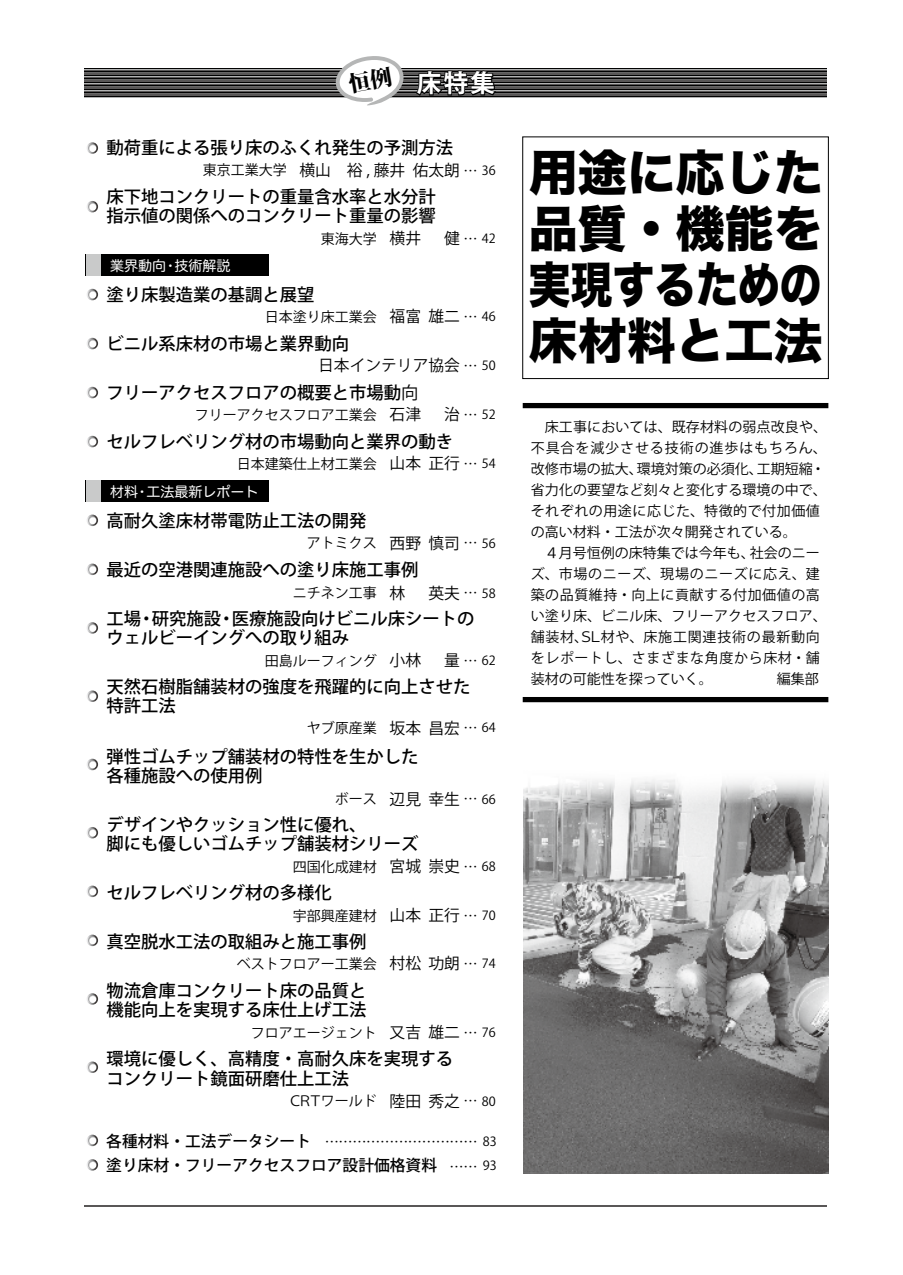
<style>
.page{position:relative;width:903px;height:1275px;background:#fff}
.page>*{position:absolute;margin:0;border:0;box-sizing:border-box;transform-origin:0 0}
.t1{font:49px/56px "Hira Kaku Std W8";color:#000;text-align:justify}
.t2{font:700 24.5px "Koz Go Pro";color:#fff}
.t3{font:500 17.32px/19.2px "Koz Go Pro";color:#000}
.t4{font:15.75px "Koz Go Pro";color:#000}
.t5{font:500 15.75px "Koz Go Pro";color:#000}
.t6{font:14.17px/24.5px "Koz Go Pro";color:#000;text-align:right}
.t7{font:14px/21px "Koz Go Pro";color:#000}
.t8{font:14px "Hira Maru Pro W4";color:#fff}
.t9{font:14px "Koz Go Pro";letter-spacing:-.06em;color:#000}
.t10{font:12.6px "Koz Go Pro";color:#000}
.s1{font-size:14px}
.s2{font-size:14.17px}
.s3{font-size:12.6px}
.s4{font-size:15.75px}
.s5{font-weight:400}
</style>
<div class="page">
<svg style="left:84px;top:68px;width:743px;height:2px"></svg>
<hr style="left:84px;top:1205px;width:743px;height:2px;background:#595757">
<hr style="left:84px;top:70px;width:743px;height:1px;background:#595757">
<hr style="left:84px;top:72px;width:743px;height:1px;background:#686767">
<hr style="left:84px;top:73px;width:743px;height:2px;background:#595757">
<svg style="left:84px;top:75px;width:743px;height:2px"></svg>
<hr style="left:84px;top:77px;width:743px;height:1px;background:#595757">
<hr style="left:84px;top:79px;width:743px;height:1px;background:#686767">
<hr style="left:84px;top:80px;width:743px;height:2px;background:#595757">
<svg style="left:84px;top:82px;width:743px;height:2px"></svg>
<hr style="left:84px;top:84px;width:743px;height:1px;background:#595757">
<hr style="left:84px;top:86px;width:743px;height:1px;background:#686767">
<hr style="left:84px;top:87px;width:743px;height:2px;background:#595757">
<svg style="left:84px;top:89px;width:743px;height:2px"></svg>
<hr style="left:84px;top:91px;width:743px;height:1px;background:#595757">
<hr style="left:84px;top:93px;width:743px;height:1px;background:#686767">
<hr style="left:84px;top:94px;width:743px;height:2px;background:#595757">
<svg style="left:84px;top:96px;width:743px;height:2px"></svg>
<div style="left:86px;top:255px;width:183px;height:21px;background:#000"></div>
<div style="left:86px;top:255px;width:14px;height:21px;background:#c9caca"></div>
<div style="left:86px;top:480px;width:183px;height:22px;background:#000"></div>
<div style="left:86px;top:480px;width:14px;height:22px;background:#c9caca"></div>
<svg style="left:87px;top:142px;width:11px;height:12px"></svg>
<svg style="left:87px;top:201px;width:11px;height:11px"></svg>
<svg style="left:87px;top:289px;width:11px;height:11px"></svg>
<svg style="left:87px;top:338px;width:11px;height:11px"></svg>
<svg style="left:87px;top:387px;width:11px;height:11px"></svg>
<svg style="left:87px;top:436px;width:11px;height:11px"></svg>
<svg style="left:87px;top:515px;width:11px;height:11px"></svg>
<svg style="left:87px;top:564px;width:11px;height:11px"></svg>
<svg style="left:87px;top:622px;width:11px;height:12px"></svg>
<svg style="left:87px;top:690px;width:11px;height:12px"></svg>
<svg style="left:87px;top:759px;width:11px;height:11px"></svg>
<svg style="left:87px;top:827px;width:11px;height:11px"></svg>
<svg style="left:87px;top:886px;width:11px;height:11px"></svg>
<svg style="left:87px;top:935px;width:11px;height:11px"></svg>
<svg style="left:87px;top:993px;width:11px;height:12px"></svg>
<svg style="left:87px;top:1061px;width:11px;height:12px"></svg>
<svg style="left:87px;top:1135px;width:11px;height:11px"></svg>
<svg style="left:87px;top:1159px;width:11px;height:12px"></svg>
<svg style="left:415px;top:70px;width:83px;height:27px"></svg>
<img style="left:523px;top:779px;width:305px;height:395px">
<div style="left:522px;top:136px;width:307px;height:243px;border:1px solid #000"></div>
<div style="left:523px;top:403px;width:305px;height:5px;background:#000"></div>
<div style="left:523px;top:697px;width:305px;height:5px;background:#000"></div>
<svg style="left:335px;top:56px;width:74px;height:50px"></svg>
<h2 class="t2" style="left:417px;top:68px;width:80px">床特集</h2>
<p class="t3" style="left:107px;top:139px;width:348px">動荷重による張り床のふくれ発生の予測方法</p>
<p class="t4" style="left:203px;top:160px;width:295px"><span class="s1">東京工業大学</span> 横山 裕 , 藤井 佑太朗 <span class="s2">…</span> <span class="s3">36</span></p>
<p class="t3" style="left:107px;top:188px;width:331px">床下地コンクリートの重量含水率と水分計指示値の関係へのコンクリート重量の影響</p>
<p class="t7" style="left:321px;top:228px;width:176px">東海大学 <span class="s4">横井 　健</span> <span class="s2">…</span> <span class="s3">42</span></p>
<p class="t8" style="left:110px;top:253px;width:122px">業界動向・技術解説</p>
<p class="t3" style="left:107px;top:286px;width:209px">塗り床製造業の基調と展望</p>
<p class="t7" style="left:265px;top:306px;width:232px">日本塗り床工業会 <span class="s4">福富 雄二</span> <span class="s2">…</span> <span class="s3">46</span></p>
<p class="t3" style="left:107px;top:335px;width:244px">ビニル系床材の市場と業界動向</p>
<p class="t4" style="left:318px;top:355px;width:179px">日本インテリア協会 <span class="s2">…</span> <span class="s3">50</span></p>
<p class="t3" style="left:107px;top:384px;width:313px">フリーアクセスフロアの概要と市場動<span class="s5">向</span></p>
<p class="t7" style="left:195px;top:404px;width:302px">フリーアクセスフロア工業会 <span class="s4">石津　 治</span> <span class="s2">…</span> <span class="s3">52</span></p>
<p class="t3" style="left:107px;top:433px;width:348px">セルフレベリング材の市場動向と業界の動き</p>
<p class="t7" style="left:237px;top:453px;width:260px">日本建築仕上材工業会 <span class="s4">山本 正行</span> <span class="s2">…</span> <span class="s3">54</span></p>
<p class="t8" style="left:110px;top:479px;width:150px">材料・工法最新レポート</p>
<p class="t3" style="left:107px;top:512px;width:261px">高耐久塗床材帯電防止工法の開発</p>
<p class="t7" style="left:307px;top:533px;width:190px">アトミクス <span class="s4">西野 慎司</span> <span class="s2">…</span> <span class="s3">56</span></p>
<p class="t3" style="left:107px;top:561px;width:313px">最近の空港関連施設への塗り床施工事例</p>
<p class="t7" style="left:293px;top:583px;width:204px">ニチネン工事 <span class="s4">林　 英夫</span> <span class="s2">…</span> <span class="s3">58</span></p>
<p class="t3" style="left:107px;top:610px;width:369px">工場・研究施設・医療施設向けビニル床シートのウェルビーイングへの取り組み</p>
<p class="t7" style="left:265px;top:650px;width:232px">田島ルーフィング <span class="s4">小林　 量</span> <span class="s2">…</span> <span class="s3">62</span></p>
<p class="t3" style="left:107px;top:678px;width:365px">天然石樹脂舗装材の強度を飛躍的に向上させた特許工法</p>
<p class="t7" style="left:307px;top:718px;width:190px">ヤブ原産業 <span class="s4">坂本 昌宏</span> <span class="s2">…</span> <span class="s3">64</span></p>
<p class="t3" style="left:107px;top:747px;width:313px">弾性ゴムチップ舗装材の特性を生かした各種施設への使用例</p>
<p class="t4" style="left:335px;top:789px;width:162px"><span class="s1">ボース</span> 辺見 幸生 <span class="s2">…</span> <span class="s3">66</span></p>
<p class="t3" style="left:107px;top:816px;width:313px">デザインやクッション性に優れ、<br>脚にも優しいゴムチップ舗装材シリーズ</p>
<p class="t7" style="left:293px;top:856px;width:204px">四国化成建材 <span class="s4">宮城 崇史</span> <span class="s2">…</span> <span class="s3">68</span></p>
<p class="t3" style="left:107px;top:884px;width:227px">セルフレベリング材の多様化</p>
<p class="t7" style="left:293px;top:905px;width:204px">宇部興産建材 <span class="s4">山本 正行</span> <span class="s2">…</span> <span class="s3">70</span></p>
<p class="t3" style="left:107px;top:933px;width:261px">真空脱水工法の取組みと施工事例</p>
<p class="t7" style="left:237px;top:953px;width:260px">ベストフロアー工業会 <span class="s4">村松 功朗</span> <span class="s2">…</span> <span class="s3">74</span></p>
<p class="t3" style="left:107px;top:982px;width:261px">物流倉庫コンクリート床の品質と機能向上を実現する床仕上げ工法</p>
<p class="t7" style="left:251px;top:1022px;width:246px">フロアエージェント <span class="s4">又吉 雄二</span> <span class="s2">…</span> <span class="s3">76</span></p>
<p class="t3" style="left:107px;top:1050px;width:348px">環境に優しく、高精度・高耐久床を実現するコンクリート鏡面研磨仕上工法</p>
<p class="t9" style="left:288px;top:1092px;width:209px">ＣＲＴワールド <span class="s4">陸田 秀之</span> <span class="s2">…</span> <span class="s3">80</span></p>
<p class="t5" style="left:106px;top:1131px;width:206px">各種材料・工法データシート</p>
<p class="t10" style="left:483px;top:1133px;width:15px">83</p>
<p class="t5" style="left:106px;top:1156px;width:332px">塗り床材・フリーアクセスフロア設計価格資料</p>
<p class="t10" style="left:483px;top:1157px;width:15px">93</p>
<p class="t6" style="left:325px;top:1130px;width:154px">…………………………… ……</p>
<h1 class="t1" style="left:528px;top:146px;width:296px">用途に応じた品質・機能を実現するための床材料と工法</h1>
<p class="t7" style="left:531px;top:417px;width:298px">　床工事においては、既存材料の弱点改良や、不具合を減少させる技術の進歩はもちろん、改修市場の拡大、環境対策の必須化、工期短縮・省力化の要望など刻々と変化する環境の中で、それぞれの用途に応じた、特徴的で付加価値の高い材料・工法が次々開発されている。<br>　４月号恒例の床特集では今年も、社会のニーズ、市場のニーズ、現場のニーズに応え、建築の品質維持・向上に貢献する付加価値の高い塗り床、ビニル床、フリーアクセスフロア、舗装材、ＳＬ材や、床施工関連技術の最新動向をレポートし、さまざまな角度から床材・舗装材の可能性を探っていく。　　　　 編集部</p>
</div>
